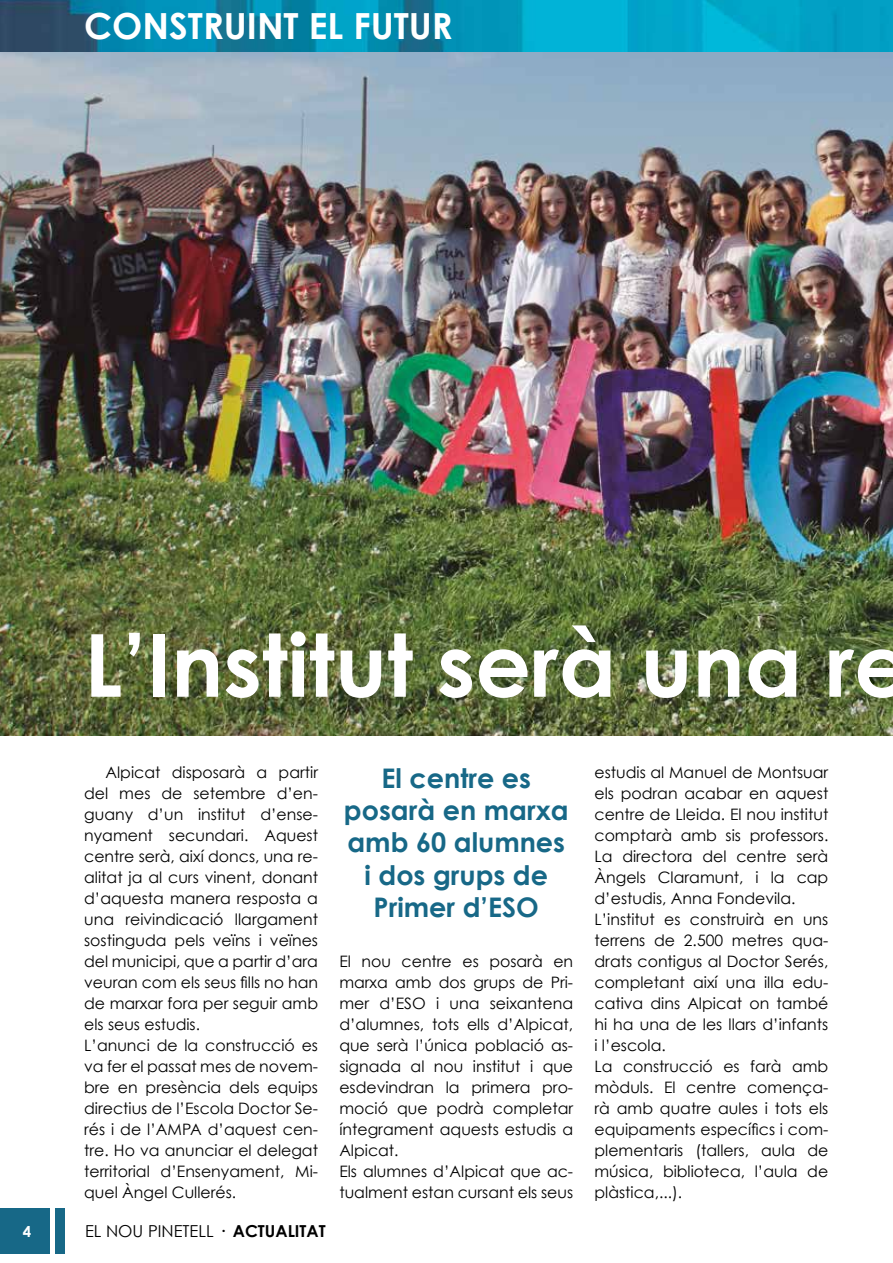
<style>
.page{position:relative;width:893px;height:1263px;background:#fff}
.page>*{position:absolute;margin:0;border:0;box-sizing:border-box;transform-origin:0 0}
.t1{font:700 87px "Century Gothic";color:#fff}
.t2{font:700 36px "Century Gothic";color:#fff}
.t3{font:700 27px/32.4px "Century Gothic";color:#176887;text-align:center}
.t4{font:16.5px "Century Gothic";color:#000}
.t5{font:15.75px/21px "Century Gothic";color:#000}
.t6{font:700 15px "Century Gothic";color:#fff}
.s1{font-weight:700}
</style>
<div class="page">
<div style="left:0;top:1208px;width:50px;height:45px;background:#176887"></div>
<div style="left:55px;top:1208px;width:10px;height:45px;background:#176887"></div>
<img style="left:0;top:51px;width:893px;height:685px">
<img style="left:0;top:0;width:893px;height:51px">
<h2 class="t2" style="left:84px;top:3px;width:370px">CONSTRUINT EL FUTUR</h2>
<h1 class="t1" style="left:84px;top:610px;width:827px">L’Institut serà una re</h1>
<p class="t5" style="left:84px;top:761px;width:235px;text-indent:21px">Alpicat disposarà a partir del mes de setembre d’en&shy;guany d’un institut d’ense&shy;nyament secundari. Aquest centre serà, així doncs, una re&shy;alitat ja al curs vinent, donant d’aquesta manera resposta a una reivindicació llargament sostinguda pels veïns i veïnes del municipi, que a partir d’ara veuran com els seus fills no han de marxar fora per seguir amb els seus estudis.<br>L’anunci de la construcció es va fer el passat mes de novem&shy;bre en presència dels equips directius de l’Escola Doctor Se&shy;rés i de l’AMPA d’aquest cen&shy;tre. Ho va anunciar el delegat territorial d’Ensenyament, Mi&shy;quel Àngel Cullerés.</p>
<p class="t6" style="left:23px;top:1221px;width:10px">4</p>
<p class="t4" style="left:85px;top:1221px;width:242px">EL NOU PINETELL <span class="s1">· ACTUALITAT</span></p>
<h3 class="t3" style="left:344px;top:761px;width:226px">El centre es posarà en marxa amb 60 alumnes i dos grups de<br>Primer d’ESO</h3>
<p class="t5" style="left:339px;top:950px;width:235px">El nou centre es posarà en marxa amb dos grups de Pri&shy;mer d’ESO i una seixantena d’alumnes, tots ells d’Alpicat, que serà l’única població as&shy;signada al nou institut i que esdevindran la primera pro&shy;moció que podrà completar íntegrament aquests estudis a<br>Alpicat.<br>Els alumnes d’Alpicat que ac&shy;tualment estan cursant els seus</p>
<p class="t5" style="left:594px;top:761px;width:235px">estudis al Manuel de Montsuar els podran acabar en aquest centre de Lleida. El nou institut comptarà amb sis professors.<br>La directora del centre serà<br>Àngels Claramunt, i la cap d’estudis, Anna Fondevila.<br>L’institut es construirà en uns terrens de 2.500 metres qua&shy;drats contigus al Doctor Serés, completant així una illa edu&shy;cativa dins Alpicat on també hi ha una de les llars d’infants i l’escola.<br>La construcció es farà amb mòduls. El centre comença&shy;rà amb quatre aules i tots els equipaments específics i com&shy;plementaris (tallers, aula de música, biblioteca, l’aula de plàstica,...).</p>
</div>
